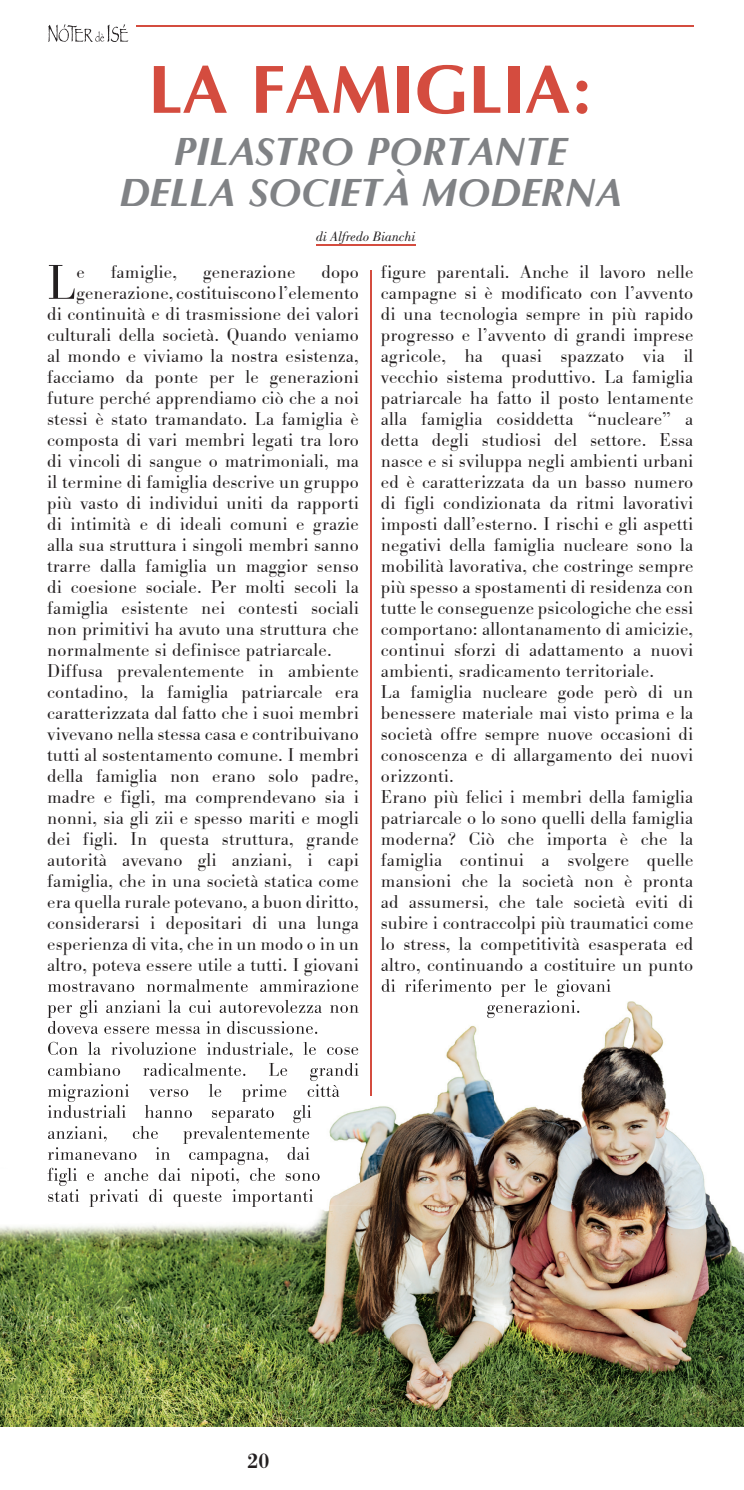
<style>
.page{position:relative;width:744px;height:1490px;background:#fff}
.page>*{position:absolute;margin:0;border:0;box-sizing:border-box;transform-origin:0 0}
.t1{font:700 70px "Optane";letter-spacing:-.01em;color:#d44c3f}
.t2{font:50.75px "Bodoni Ant T Ligh";color:#231f20}
.t3{font:italic 700 40.25px/40.2px "Optane";letter-spacing:-.01em;color:#808285;text-align:center}
.t4{font:500 21px "Bodoni BE";color:#231f20}
.t5{font:19.25px/21px "Bodoni Ant T Ligh";letter-spacing:.01em;color:#231f20}
.t6{font:italic 14px "Bodoni Std";color:#231f20}
</style>
<div class="page">
<svg style="left:48px;top:24px;width:80px;height:18px"></svg>
<hr style="left:136px;top:25px;width:557px;height:1px;background:#d44c3f">
<hr style="left:316px;top:244px;width:99px;height:2px;background:#d44c3f">
<img style="left:0;top:1005px;width:122px;height:422px">
<img style="left:296px;top:987px;width:418px;height:219px">
<img style="left:122px;top:1206px;width:621px;height:221px">
<img style="left:48px;top:985px;width:311px;height:7px">
<img style="left:48px;top:1000px;width:311px;height:18px">
<img style="left:48px;top:1021px;width:270px;height:13px">
<img style="left:48px;top:1042px;width:311px;height:16px">
<img style="left:48px;top:1063px;width:311px;height:18px">
<img style="left:48px;top:1084px;width:291px;height:18px">
<img style="left:48px;top:1105px;width:263px;height:18px">
<img style="left:48px;top:1126px;width:262px;height:18px">
<img style="left:48px;top:1147px;width:262px;height:18px">
<img style="left:47px;top:1168px;width:273px;height:18px">
<img style="left:48px;top:1189px;width:265px;height:18px">
<img style="left:382px;top:985px;width:229px;height:12px">
<img style="left:487px;top:1000px;width:92px;height:18px">
<hr style="left:370px;top:271px;width:2px;height:825px;background:#d44c3f">
<h1 class="t1" style="left:148px;top:48px;width:447px">LA FAMIGLIA:</h1>
<h3 class="t3" style="left:119px;top:132px;width:505px">PILASTRO PORTANTE<br>DELLA SOCIETÀ MODERNA</h3>
<p class="t6" style="left:316px;top:228px;width:101px">di Alfredo Bianchi</p>
<h2 class="t2" style="left:47px;top:255px;width:30px">L</h2>
<p class="t5" style="left:76px;top:262px;width:10px">e</p>
<p class="t5" style="left:111px;top:262px;width:68px">famiglie,</p>
<p class="t5" style="left:203px;top:262px;width:94px">generazione</p>
<p class="t5" style="left:321px;top:262px;width:39px">dopo</p>
<p class="t5" style="left:76px;top:283px;width:284px">generazione, costituiscono l’elemento</p>
<p class="t5" style="left:47px;top:304px;width:313px">di continuità e di trasmissione dei valori</p>
<p class="t5" style="left:47px;top:325px;width:313px">culturali della società. Quando veniamo</p>
<p class="t5" style="left:47px;top:346px;width:313px">al mondo e viviamo la nostra esistenza,</p>
<p class="t5" style="left:47px;top:367px;width:313px">facciamo da ponte per le generazioni</p>
<p class="t5" style="left:47px;top:388px;width:313px">future perché apprendiamo ciò che a noi</p>
<p class="t5" style="left:47px;top:409px;width:313px">stessi è stato tramandato. La famiglia è</p>
<p class="t5" style="left:47px;top:430px;width:313px">composta di vari membri legati tra loro</p>
<p class="t5" style="left:47px;top:451px;width:313px">di vincoli di sangue o matrimoniali, ma</p>
<p class="t5" style="left:47px;top:472px;width:313px">il termine di famiglia descrive un gruppo</p>
<p class="t5" style="left:47px;top:493px;width:313px">più vasto di individui uniti da rapporti</p>
<p class="t5" style="left:47px;top:514px;width:313px">di intimità e di ideali comuni e grazie</p>
<p class="t5" style="left:47px;top:535px;width:313px">alla sua struttura i singoli membri sanno</p>
<p class="t5" style="left:47px;top:556px;width:313px">trarre dalla famiglia un maggior senso</p>
<p class="t5" style="left:47px;top:577px;width:313px">di coesione sociale. Per molti secoli la</p>
<p class="t5" style="left:47px;top:598px;width:313px">famiglia esistente nei contesti sociali</p>
<p class="t5" style="left:47px;top:619px;width:313px">non primitivi ha avuto una struttura che</p>
<p class="t5" style="left:47px;top:640px;width:286px">normalmente si definisce patriarcale.</p>
<p class="t5" style="left:47px;top:661px;width:313px">Diffusa prevalentemente in ambiente</p>
<p class="t5" style="left:47px;top:682px;width:313px">contadino, la famiglia patriarcale era</p>
<p class="t5" style="left:47px;top:703px;width:313px">caratterizzata dal fatto che i suoi membri</p>
<p class="t5" style="left:47px;top:724px;width:313px">vivevano nella stessa casa e contribuivano</p>
<p class="t5" style="left:47px;top:745px;width:313px">tutti al sostentamento comune. I membri</p>
<p class="t5" style="left:47px;top:766px;width:313px">della famiglia non erano solo padre,</p>
<p class="t5" style="left:47px;top:787px;width:313px">madre e figli, ma comprendevano sia i</p>
<p class="t5" style="left:47px;top:808px;width:313px">nonni, sia gli zii e spesso mariti e mogli</p>
<p class="t5" style="left:47px;top:829px;width:313px">dei figli. In questa struttura, grande</p>
<p class="t5" style="left:47px;top:850px;width:313px">autorità avevano gli anziani, i capi</p>
<p class="t5" style="left:47px;top:871px;width:313px">famiglia, che in una società statica come</p>
<p class="t5" style="left:47px;top:892px;width:313px">era quella rurale potevano, a buon diritto,</p>
<p class="t5" style="left:47px;top:913px;width:313px">considerarsi i depositari di una lunga</p>
<p class="t5" style="left:47px;top:934px;width:313px">esperienza di vita, che in un modo o in un</p>
<p class="t5" style="left:47px;top:955px;width:313px">altro, poteva essere utile a tutti. I giovani</p>
<p class="t5" style="left:381px;top:262px;width:314px">figure parentali. Anche il lavoro nelle campagne si è modificato con l’avvento di una tecnologia sempre in più rapido progresso e l’avvento di grandi imprese agricole, ha quasi spazzato via il vecchio sistema produttivo. La famiglia patriarcale ha fatto il posto lentamente alla famiglia cosiddetta “nucleare” a detta degli studiosi del settore. Essa nasce e si sviluppa negli ambienti urbani ed è caratterizzata da un basso numero di figli condizionata da ritmi lavorativi imposti dall’esterno. I rischi e gli aspetti negativi della famiglia nucleare sono la mobilità lavorativa, che costringe sempre più spesso a spostamenti di residenza con tutte le conseguenze psicologiche che essi comportano: allontanamento di amicizie, continui sforzi di adattamento a nuovi ambienti, sradicamento territoriale.<br>La famiglia nucleare gode però di un benessere materiale mai visto prima e la società offre sempre nuove occasioni di conoscenza e di allargamento dei nuovi orizzonti.<br>Erano più felici i membri della famiglia patriarcale o lo sono quelli della famiglia moderna? Ciò che importa è che la famiglia continui a svolgere quelle mansioni che la società non è pronta ad assumersi, che tale società eviti di subire i contraccolpi più traumatici come lo stress, la competitività esasperata ed altro, continuando a costituire un punto</p>
<p class="t4" style="left:247px;top:1448px;width:23px">20</p>
</div>
